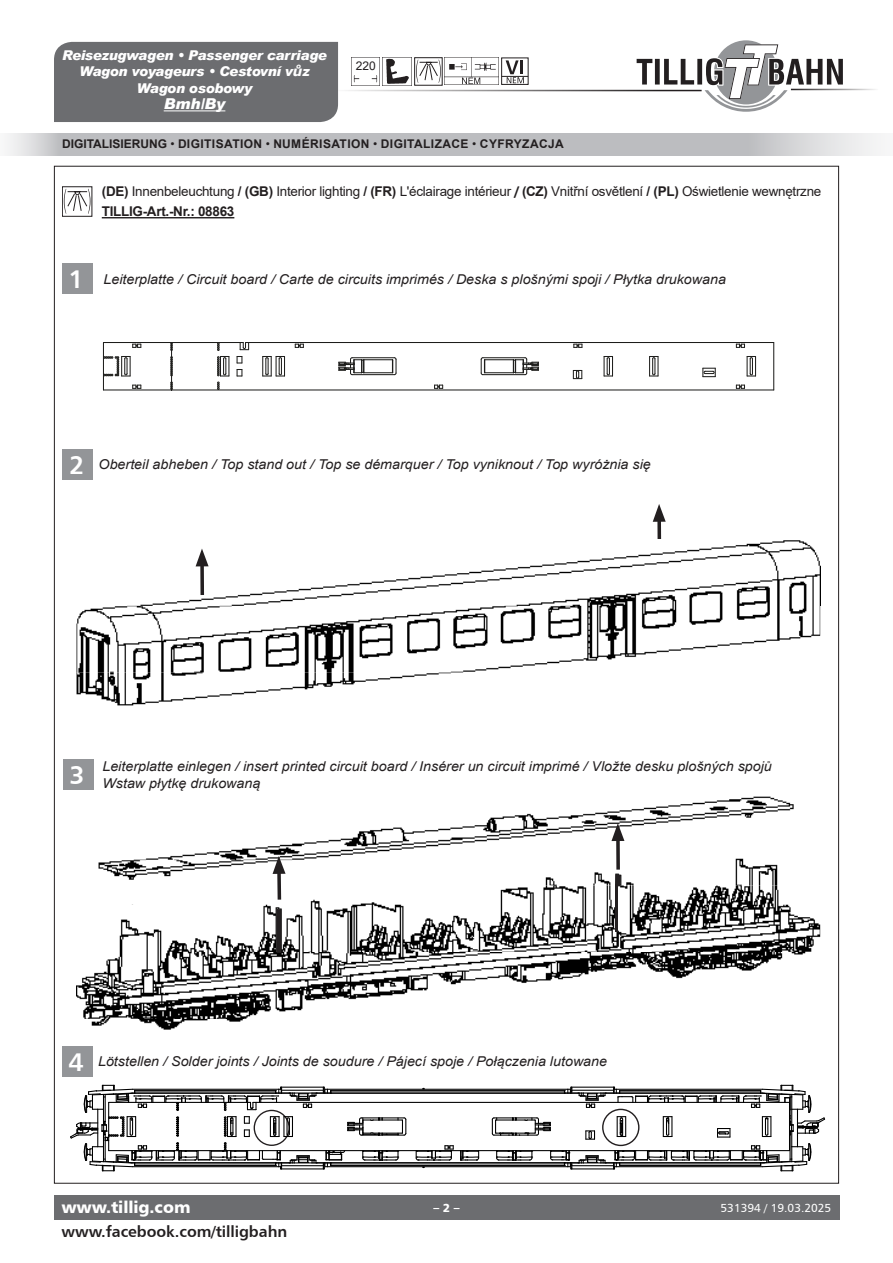
<style>
.page{position:relative;width:893px;height:1263px;background:#fff}
.page>*{position:absolute;margin:0;border:0;box-sizing:border-box;transform-origin:0 0}
.Fließtext{font:25.65px "Humanist 777 BT Bold B";color:#fff}
.t1{font:16.5px "Humanist 777 BT Black B";letter-spacing:-.005em;color:#fff}
.t2{font:15.75px "Humanist 777 BT Bold B";letter-spacing:-.005em;color:#231f20}
.t3{font:italic 900 15px "Arial";color:#fff}
.Fließtext-2{font:italic 13.5px "Arial";color:#231f20;scale:1.05 1}
.Fließtext-3{font:13.5px "Arial";letter-spacing:-.02em;color:#231f20}
.t4{font:italic 900 13.5px/16.4px "Arial";letter-spacing:-.02em;color:#fff;text-align:center}
.Fließtext-4{font:700 13.5px "Arial";letter-spacing:-.02em;color:#231f20}
.Fließtext-5{font:700 12px "Arial";letter-spacing:.035em;color:#231f20}
.t5{font:12px "Arial";color:#231f20}
.t6{font:11.7px "Humanist 777 BT Roman B";color:#fff}
.Fließtext-6{font:11.7px "Humanist 777 BT Black B";color:#fff}
.t7{font:10.8px "Humanist 777 BT Black B";color:#231f20}
.t8{font:10.5px "Humanist 777 BT Black B";color:#231f20}
.s1{font-family:"Verdana";font-weight:700}
.s2{font-weight:400}
.s3{font-weight:700}
.s4{font-family:"Calibri";font-weight:700}
</style>
<div class="page">
<div style="left:54px;top:1195px;width:785px;height:25px;background:#6c6d70"></div>
<hr style="left:333px;top:90px;width:369px;height:1px;background:#231f20">
<div style="left:54px;top:42px;width:284px;height:80px;background:#6c6d70"></div>
<hr style="left:164px;top:111px;width:61px;height:1px;background:#fff">
<hr style="left:791px;top:89px;width:87px;height:1px;background:#231f20">
<svg style="left:636px;top:40px;width:208px;height:72px"></svg>
<svg style="left:382px;top:57px;width:30px;height:29px"></svg>
<img style="left:383px;top:57px;width:28px;height:29px">
<img style="left:351px;top:57px;width:29px;height:29px">
<div style="left:356px;top:61px;width:21px;height:11px;background:#fff"></div>
<svg style="left:444px;top:57px;width:55px;height:28px"></svg>
<img style="left:445px;top:58px;width:53px;height:27px">
<div style="left:414px;top:57px;width:28px;height:28px;border:1px solid #231f20"></div>
<svg style="left:416px;top:60px;width:25px;height:23px"></svg>
<div style="left:501px;top:58px;width:27px;height:27px;border:1px solid #231f20"></div>
<svg style="left:502px;top:60px;width:26px;height:23px"></svg>
<svg style="left:7px;top:133px;width:874px;height:23px;background:#c2c3c6"></svg>
<hr style="left:102px;top:217px;width:132px;height:1px;background:#231f20">
<div style="left:62px;top:186px;width:30px;height:31px;border:1px solid #231f20"></div>
<svg style="left:64px;top:189px;width:26px;height:25px"></svg>
<svg style="left:237px;top:356px;width:5px;height:7px"></svg>
<hr style="left:103px;top:389px;width:671px;height:1px;background:#1d1d1b">
<svg style="left:434px;top:385px;width:9px;height:4px"></svg>
<svg style="left:736px;top:385px;width:9px;height:4px"></svg>
<hr style="left:773px;top:342px;width:1px;height:48px;background:#1d1d1b">
<hr style="left:103px;top:342px;width:137px;height:1px;background:#1d1d1b">
<hr style="left:249px;top:342px;width:525px;height:1px;background:#1d1d1b">
<svg style="left:573px;top:344px;width:9px;height:4px"></svg>
<svg style="left:736px;top:344px;width:9px;height:4px"></svg>
<svg style="left:295px;top:344px;width:9px;height:4px"></svg>
<svg style="left:237px;top:369px;width:5px;height:7px"></svg>
<svg style="left:747px;top:356px;width:9px;height:20px"></svg>
<svg style="left:573px;top:370px;width:9px;height:9px"></svg>
<svg style="left:702px;top:368px;width:14px;height:9px"></svg>
<svg style="left:604px;top:356px;width:9px;height:20px"></svg>
<svg style="left:240px;top:342px;width:9px;height:8px"></svg>
<svg style="left:262px;top:356px;width:23px;height:20px"></svg>
<svg style="left:649px;top:356px;width:9px;height:20px"></svg>
<svg style="left:338px;top:357px;width:59px;height:19px"></svg>
<svg style="left:480px;top:357px;width:59px;height:19px"></svg>
<svg style="left:170px;top:343px;width:3px;height:47px"></svg>
<svg style="left:217px;top:343px;width:12px;height:47px"></svg>
<svg style="left:103px;top:343px;width:38px;height:47px"></svg>
<hr style="left:171px;top:325px;width:1px;height:83px;background:#1d1d1b">
<svg style="left:657px;top:522px;width:4px;height:17px"></svg>
<svg style="left:653px;top:504px;width:13px;height:18px"></svg>
<div style="left:62px;top:264px;width:30px;height:30px;background:#939598"></div>
<div style="left:63px;top:449px;width:30px;height:31px;background:#939598"></div>
<div style="left:63px;top:760px;width:30px;height:30px;background:#939598"></div>
<img style="left:77px;top:540px;width:743px;height:133px">
<img style="left:77px;top:673px;width:374px;height:33px">
<img style="left:545px;top:860px;width:233px;height:25px">
<img style="left:77px;top:885px;width:743px;height:145px">
<img style="left:133px;top:796px;width:661px;height:64px">
<img style="left:78px;top:860px;width:323px;height:38px">
<svg style="left:200px;top:566px;width:4px;height:29px"></svg>
<svg style="left:196px;top:549px;width:13px;height:17px"></svg>
<div style="left:151px;top:317px;width:55px;height:25px;background:#fff"></div>
<div style="left:146px;top:391px;width:55px;height:24px;background:#fff"></div>
<div style="left:62px;top:1046px;width:30px;height:30px;background:#939598"></div>
<hr style="left:316px;top:1092px;width:263px;height:2px;background:#000">
<hr style="left:109px;top:1150px;width:680px;height:1px;background:#000">
<hr style="left:256px;top:1102px;width:533px;height:1px;background:#000">
<svg style="left:415px;top:1145px;width:65px;height:16px"></svg>
<hr style="left:331px;top:1162px;width:233px;height:1px;background:#000">
<hr style="left:331px;top:1090px;width:233px;height:1px;background:#000">
<hr style="left:327px;top:1089px;width:241px;height:1px;background:#000">
<hr style="left:331px;top:1165px;width:233px;height:1px;background:#000">
<hr style="left:327px;top:1166px;width:241px;height:1px;background:#000">
<svg style="left:70px;top:1085px;width:337px;height:86px"></svg>
<svg style="left:491px;top:1085px;width:334px;height:86px"></svg>
<svg style="left:616px;top:841px;width:4px;height:29px"></svg>
<svg style="left:611px;top:823px;width:13px;height:18px"></svg>
<svg style="left:277px;top:874px;width:4px;height:26px"></svg>
<svg style="left:273px;top:856px;width:13px;height:18px"></svg>
<svg style="left:615px;top:874px;width:6px;height:12px"></svg>
<hr style="left:615px;top:884px;width:2px;height:48px;background:#231f20">
<svg style="left:276px;top:908px;width:5px;height:45px"></svg>
<p class="t4" style="left:62px;top:47px;width:266px">Reisezugwagen • Passenger carriage<br>Wagon voyageurs • Cestovní v<span class="s1">ů</span>z<br>Wagon osobowy</p>
<p class="t3" style="left:164px;top:95px;width:63px">Bmh/By</p>
<p class="t5" style="left:356px;top:57px;width:22px">220</p>
<p class="t8" style="left:359px;top:60px;width:21px">220</p>
<p class="t7" style="left:357px;top:60px;width:22px">220</p>
<p class="Fließtext-5" style="left:62px;top:135px;width:503px">DIGITALISIERUNG <span class="s2">•</span> DIGITISATION <span class="s2">•</span> NUMÉRISATION <span class="s2">•</span> DIGITALIZACE <span class="s2">•</span> CYFRYZACJA</p>
<p class="Fließtext-3" style="left:102px;top:182px;width:721px"><span class="s3">(DE)</span> Innenbeleuchtung <span class="s3">/ (GB)</span> Interior lighting <span class="s3">/ (FR)</span> L'éclairage intérieur <span class="s4">/</span> <span class="s3">(CZ)</span> Vnitřní osvětlení <span class="s3">/ (PL)</span> Oświetlenie wewnętrzne</p>
<p class="Fließtext-4" style="left:102px;top:202px;width:134px">TILLIG-Art.-Nr.: 08863</p>
<p class="Fließtext" style="left:69px;top:263px;width:17px">1</p>
<p class="Fließtext-2" style="left:103px;top:270px;width:594px">Leiterplatte / Circuit board / Carte de circuits imprimés / Deska s plošnými spoji / Płytka drukowana</p>
<p class="Fließtext" style="left:69px;top:449px;width:17px">2</p>
<p class="Fließtext-2" style="left:99px;top:456px;width:527px">Oberteil abheben / Top stand out / Top se démarquer / Top vyniknout / Top wyróżnia się</p>
<p class="Fließtext" style="left:69px;top:759px;width:17px">3</p>
<p class="Fließtext-2" style="left:102px;top:757px;width:639px">Leiterplatte einlegen / insert printed circuit board / Insérer un circuit imprimé / Vložte desku plošných spojů</p>
<p class="Fließtext-2" style="left:102px;top:774px;width:152px">Wstaw płytkę drukowaną</p>
<p class="Fließtext" style="left:69px;top:1045px;width:17px">4</p>
<p class="Fließtext-2" style="left:98px;top:1052px;width:486px">Lötstellen / Solder joints / Joints de soudure / Pájecí spoje / Połączenia lutowane</p>
<p class="t1" style="left:61px;top:1196px;width:131px">www.tillig.com</p>
<p class="t2" style="left:62px;top:1221px;width:227px">www.facebook.com/tilligbahn</p>
<p class="Fließtext-6" style="left:433px;top:1200px;width:28px">– 2 –</p>
<p class="t6" style="left:721px;top:1200px;width:112px">531394 / 19.03.2025</p>
</div>
